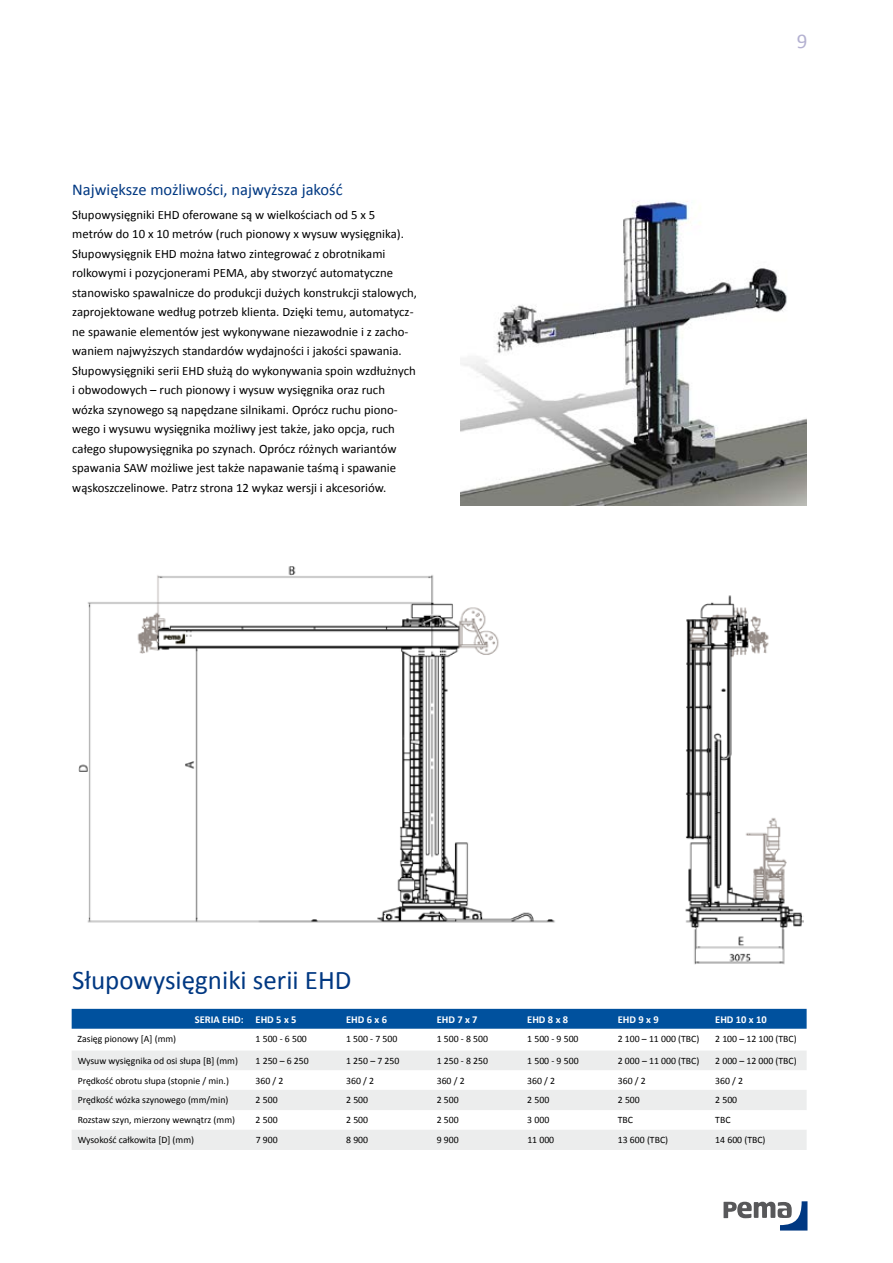
<style>
.page{position:relative;width:893px;height:1263px;background:#fff}
.page>*{position:absolute;margin:0;border:0;box-sizing:border-box;transform-origin:0 0}
.t1{font:27px "Calibri";color:#003882}
.t2{font:21px "Calibri";color:#b4b1d1}
.t3{font:16.5px "Calibri";color:#003882}
.t4{font:12.75px/19.5px "Calibri";color:#000}
.t5{font:700 10.5px "Calibri";color:#fff}
.t6{font:9.75px "Calibri";color:#000}
</style>
<div class="page">
<svg style="left:723px;top:1201px;width:84px;height:29px"></svg>
<div style="left:72px;top:1009px;width:735px;height:20px;background:#00519e"></div>
<svg style="left:72px;top:1051px;width:735px;height:99px;fill:#eceded"></svg>
<img style="left:78px;top:566px;width:726px;height:399px">
<img style="left:461px;top:200px;width:346px;height:305px">
<p class="t3" style="left:72px;top:179px;width:272px">Największe możliwości, najwyższa jakość</p>
<p class="t4" style="left:72px;top:205px;width:346px">Słupowysięgniki EHD oferowane są w wielkościach od 5 x 5 metrów do 10 x 10 metrów (ruch pionowy x wysuw wysięgnika).<br>Słupowysięgnik EHD można łatwo zintegrować z obrotnikami rolkowymi i pozycjonerami PEMA, aby stworzyć automatyczne stanowisko spawalnicze do produkcji dużych konstrukcji stalowych, zaprojektowane według potrzeb klienta. Dzięki temu, automatycz&shy;ne spawanie elementów jest wykonywane niezawodnie i z zacho&shy;waniem najwyższych standardów wydajności i jakości spawania.<br>Słupowysięgniki serii EHD służą do wykonywania spoin wzdłużnych i obwodowych – ruch pionowy i wysuw wysięgnika oraz ruch wózka szynowego są napędzane silnikami. Oprócz ruchu piono&shy;wego i wysuwu wysięgnika możliwy jest także, jako opcja, ruch całego słupowysięgnika po szynach. Oprócz różnych wariantów spawania SAW możliwe jest także napawanie taśmą i spawanie wąskoszczelinowe. Patrz strona 12 wykaz wersji i akcesoriów.</p>
<h2 class="t2" style="left:797px;top:28px;width:12px">9</h2>
<h1 class="t1" style="left:72px;top:963px;width:281px">Słupowysięgniki serii EHD</h1>
<p class="t5" style="left:195px;top:1012px;width:103px">SERIA EHD: EHD 5 x 5</p>
<p class="t5" style="left:346px;top:1012px;width:42px">EHD 6 x 6</p>
<p class="t5" style="left:437px;top:1012px;width:42px">EHD 7 x 7</p>
<p class="t5" style="left:527px;top:1012px;width:42px">EHD 8 x 8</p>
<p class="t5" style="left:618px;top:1012px;width:42px">EHD 9 x 9</p>
<p class="t5" style="left:715px;top:1012px;width:53px">EHD 10 x 10</p>
<p class="t6" style="left:78px;top:1033px;width:100px">Zasięg pionowy [A] (mm)</p>
<p class="t6" style="left:256px;top:1033px;width:53px">1 500 - 6 500</p>
<p class="t6" style="left:346px;top:1033px;width:53px">1 500 - 7 500</p>
<p class="t6" style="left:437px;top:1033px;width:53px">1 500 - 8 500</p>
<p class="t6" style="left:527px;top:1033px;width:53px">1 500 - 9 500</p>
<p class="t6" style="left:618px;top:1033px;width:83px">2 100 – 11 000 (TBC)</p>
<p class="t6" style="left:715px;top:1033px;width:83px">2 100 – 12 100 (TBC)</p>
<p class="t6" style="left:78px;top:1054px;width:162px">Wysuw wysięgnika od osi słupa [B] (mm)</p>
<p class="t6" style="left:256px;top:1054px;width:55px">1 250 – 6 250</p>
<p class="t6" style="left:346px;top:1054px;width:55px">1 250 – 7 250</p>
<p class="t6" style="left:437px;top:1054px;width:53px">1 250 - 8 250</p>
<p class="t6" style="left:527px;top:1054px;width:53px">1 500 - 9 500</p>
<p class="t6" style="left:618px;top:1054px;width:83px">2 000 – 11 000 (TBC)</p>
<p class="t6" style="left:715px;top:1054px;width:83px">2 000 – 12 000 (TBC)</p>
<p class="t6" style="left:78px;top:1074px;width:153px">Prędkość obrotu słupa (stopnie / min.)</p>
<p class="t6" style="left:256px;top:1074px;width:29px">360 / 2</p>
<p class="t6" style="left:346px;top:1074px;width:29px">360 / 2</p>
<p class="t6" style="left:437px;top:1074px;width:29px">360 / 2</p>
<p class="t6" style="left:527px;top:1074px;width:29px">360 / 2</p>
<p class="t6" style="left:618px;top:1074px;width:29px">360 / 2</p>
<p class="t6" style="left:715px;top:1074px;width:29px">360 / 2</p>
<p class="t6" style="left:78px;top:1094px;width:152px">Prędkość wózka szynowego (mm/min)</p>
<p class="t6" style="left:256px;top:1094px;width:23px">2 500</p>
<p class="t6" style="left:346px;top:1094px;width:23px">2 500</p>
<p class="t6" style="left:437px;top:1094px;width:23px">2 500</p>
<p class="t6" style="left:527px;top:1094px;width:23px">2 500</p>
<p class="t6" style="left:618px;top:1094px;width:23px">2 500</p>
<p class="t6" style="left:715px;top:1094px;width:23px">2 500</p>
<p class="t6" style="left:78px;top:1114px;width:159px">Rozstaw szyn, mierzony wewnątrz (mm)</p>
<p class="t6" style="left:256px;top:1114px;width:23px">2 500</p>
<p class="t6" style="left:346px;top:1114px;width:23px">2 500</p>
<p class="t6" style="left:437px;top:1114px;width:23px">2 500</p>
<p class="t6" style="left:527px;top:1114px;width:23px">3 000</p>
<p class="t6" style="left:618px;top:1114px;width:17px">TBC</p>
<p class="t6" style="left:715px;top:1114px;width:17px">TBC</p>
<p class="t6" style="left:78px;top:1134px;width:118px">Wysokość całkowita [D] (mm)</p>
<p class="t6" style="left:256px;top:1134px;width:23px">7 900</p>
<p class="t6" style="left:346px;top:1134px;width:23px">8 900</p>
<p class="t6" style="left:437px;top:1134px;width:23px">9 900</p>
<p class="t6" style="left:527px;top:1134px;width:28px">11 000</p>
<p class="t6" style="left:618px;top:1134px;width:52px">13 600 (TBC)</p>
<p class="t6" style="left:715px;top:1134px;width:52px">14 600 (TBC)</p>
</div>
